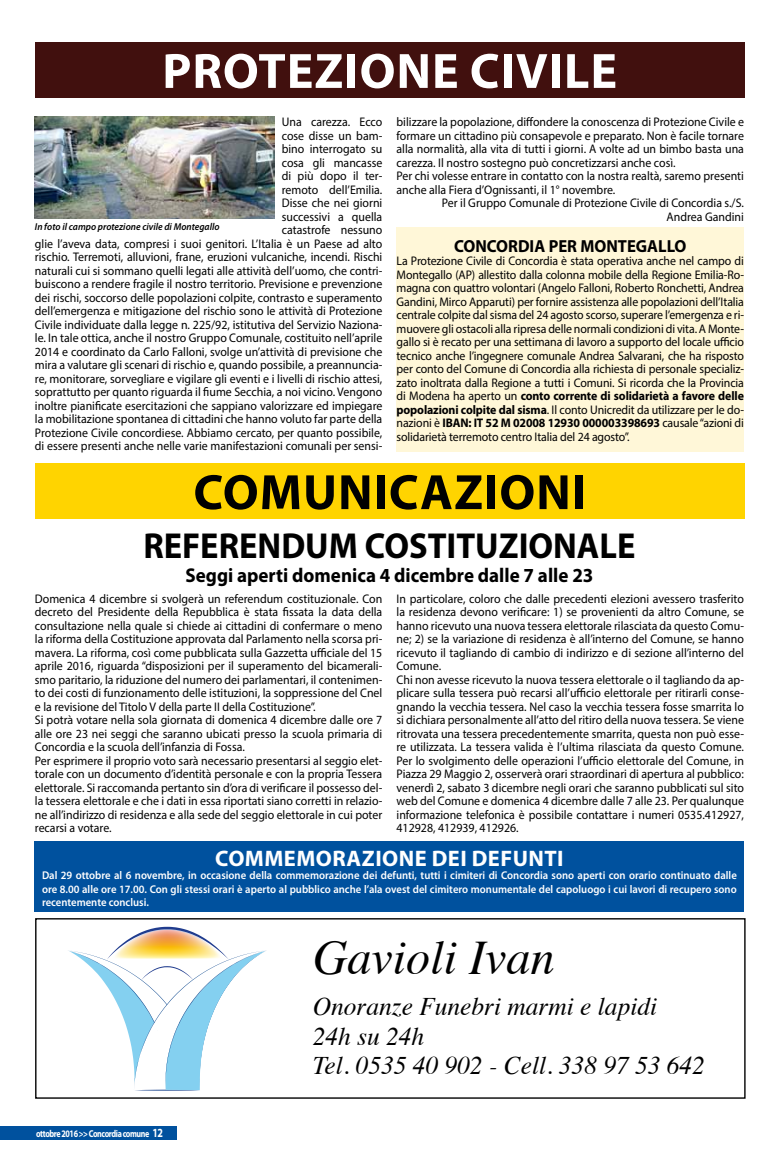
<style>
.page{position:relative;width:780px;height:1152px;background:#fff}
.page>*{position:absolute;margin:0;border:0;box-sizing:border-box;transform-origin:0 0}
.t1{font:700 50px "Myriad Pro";letter-spacing:.02em;color:#fff}
.t2{font:700 50px "Myriad Pro";letter-spacing:.02em;color:#000}
.t3{font:italic 48.12px "Times";color:#000}
.t4{font:700 36.25px "Myriad Pro";color:#000;scale:.95 1}
.t5{font:italic 25.38px/29.8px "Times";color:#000}
.t6{font:700 22.5px "Myriad Pro";color:#fff}
.t7{font:700 20px "Myriad Pro";color:#000;scale:.95 1}
.t8{font:700 17.5px "Myriad Pro";color:#000;scale:.95 1}
.t9{font:12.5px/13.5px "Myriad Pro";color:#000;scale:.95 1}
.t10{font:600 11.25px/13.5px "Myriad Pro";color:#fff;text-align:justify;scale:.95 1}
.t11{font:italic 600 10px "Myriad Pro";color:#000;scale:.95 1}
.t12{font:700 10px "Myriad Pro";letter-spacing:-.05em;color:#fff;scale:.8 1}
.s1{font-weight:700}
.s2{font-size:12.5px}
</style>
<div class="page">
<div style="left:0;top:1126px;width:176px;height:13px;background:#00519e"></div>
<div style="left:396px;top:227px;width:348px;height:225px;background:#fff7d8"></div>
<div style="left:35px;top:918px;width:710px;height:180px;border:1px solid #000"></div>
<svg style="left:68px;top:926px;width:198px;height:164px"></svg>
<div style="left:35px;top:43px;width:709px;height:55px;background:#41100e"></div>
<div style="left:35px;top:464px;width:709px;height:55px;background:#ffd400"></div>
<img style="left:35px;top:117px;width:239px;height:101px">
<div style="left:35px;top:840px;width:709px;height:71px;background:#00519e"></div>
<h1 class="t1" style="left:162px;top:43px;width:456px">PROTEZIONE CIVILE</h1>
<p class="t9" style="left:35px;top:115px;width:367px;text-align:right">Una carezza. Ecco<br>cose disse un bam-<br>bino interrogato su<br>cosa gli mancasse<br>di più dopo il ter-<br>remoto dell’Emilia.<br>Disse che nei giorni<br>successivi a quella<br>catastrofe nessuno<br>glie l’aveva data, compresi i suoi genitori. L’Italia è un Paese ad alto rischio. Terremoti, alluvioni, frane, eruzioni vulcaniche, incendi. Rischi naturali cui si sommano quelli legati alle attività dell’uomo, che contri&shy;buiscono a rendere fragile il nostro territorio. Previsione e prevenzione dei rischi, soccorso delle popolazioni colpite, contrasto e superamento dell’emergenza e mitigazione del rischio sono le attività di Protezione Civile individuate dalla legge n. 225/92, istitutiva del Servizio Naziona&shy;le. In tale ottica, anche il nostro Gruppo Comunale, costituito nell’aprile 2014 e coordinato da Carlo Falloni, svolge un’attività di previsione che mira a valutare gli scenari di rischio e, quando possibile, a preannuncia&shy;re, monitorare, sorvegliare e vigilare gli eventi e i livelli di rischio attesi, soprattutto per quanto riguarda il fiume Secchia, a noi vicino. Vengono inoltre pianificate esercitazioni che sappiano valorizzare ed impiegare la mobilitazione spontanea di cittadini che hanno voluto far parte della Protezione Civile concordiese. Abbiamo cercato, per quanto possibile, di essere presenti anche nelle varie manifestazioni comunali per sensi-</p>
<p class="t11" style="left:35px;top:221px;width:196px">In foto il campo protezione civile di Montegallo</p>
<p class="t9" style="left:396px;top:115px;width:367px">bilizzare la popolazione, diffondere la conoscenza di Protezione Civile e formare un cittadino più consapevole e preparato. Non è facile tornare alla normalità, alla vita di tutti i giorni. A volte ad un bimbo basta una carezza. Il nostro sostegno può concretizzarsi anche così.<br>Per chi volesse entrare in contatto con la nostra realtà, saremo presenti anche alla Fiera d’Ognissanti, il 1° novembre.</p>
<p class="t9" style="left:442px;top:196px;width:319px;text-align:right">Per il Gruppo Comunale di Protezione Civile di Concordia s./S.<br>Andrea Gandini</p>
<h3 class="t8" style="left:454px;top:236px;width:246px">CONCORDIA PER MONTEGALLO</h3>
<p class="t9" style="left:396px;top:254px;width:367px;text-align:justify">La Protezione Civile di Concordia è stata operativa anche nel campo di Montegallo (AP) allestito dalla colonna mobile della Regione Emilia-Ro&shy;magna con quattro volontari (Angelo Falloni, Roberto Ronchetti, Andrea Gandini, Mirco Apparuti) per fornire assistenza alle popolazioni dell’Italia centrale colpite dal sisma del 24 agosto scorso, superare l’emergenza e ri&shy;muovere gli ostacoli alla ripresa delle normali condizioni di vita. A Monte&shy;gallo si è recato per una settimana di lavoro a supporto del locale ufficio tecnico anche l’ingegnere comunale Andrea Salvarani, che ha risposto per conto del Comune di Concordia alla richiesta di personale specializ&shy;zato inoltrata dalla Regione a tutti i Comuni. Si ricorda che la Provincia di Modena ha aperto un <span class="s1">conto corrente di solidarietà a favore delle popolazioni colpite dal sisma</span>. Il conto Unicredit da utilizzare per le do&shy;nazioni è <span class="s1">IBAN: IT 52 M 02008 12930 000003398693</span> causale “azioni di solidarietà terremoto centro Italia del 24 agosto”.</p>
<h1 class="t2" style="left:193px;top:464px;width:288px">COMUNICAzioni</h1>
<h3 class="t4" style="left:143px;top:525px;width:519px">REFERENDUM COSTITUZIONALE</h3>
<h3 class="t7" style="left:185px;top:564px;width:431px">Seggi aperti domenica 4 dicembre dalle 7 alle 23</h3>
<p class="t9" style="left:396px;top:592px;width:367px">In particolare, coloro che dalle precedenti elezioni avessero trasferito la residenza devono verificare: 1) se provenienti da altro Comune, se hanno ricevuto una nuova tessera elettorale rilasciata da questo Comu&shy;ne; 2) se la variazione di residenza è all’interno del Comune, se hanno ricevuto il tagliando di cambio di indirizzo e di sezione all’interno del Comune.<br>Chi non avesse ricevuto la nuova tessera elettorale o il tagliando da ap&shy;plicare sulla tessera può recarsi all’ufficio elettorale per ritirarli conse&shy;gnando la vecchia tessera. Nel caso la vecchia tessera fosse smarrita lo si dichiara personalmente all’atto del ritiro della nuova tessera. Se viene ritrovata una tessera precedentemente smarrita, questa non può esse&shy;re utilizzata. La tessera valida è l’ultima rilasciata da questo Comune.<br>Per lo svolgimento delle operazioni l’ufficio elettorale del Comune, in Piazza 29 Maggio 2, osserverà orari straordinari di apertura al pubblico: venerdì 2, sabato 3 dicembre negli orari che saranno pubblicati sul sito web del Comune e domenica 4 dicembre dalle 7 alle 23. Per qualunque informazione telefonica è possibile contattare i numeri 0535.412927, 412928, 412939, 412926.</p>
<h3 class="t6" style="left:215px;top:845px;width:30px">Commemorazione</h3>
<h3 class="t6" style="left:432px;top:845px;width:12px">dei</h3>
<h3 class="t6" style="left:472px;top:845px;width:14px">defunti</h3>
<p class="t10" style="left:42px;top:869px;width:733px">Dal 29 ottobre al 6 novembre, in occasione della commemorazione dei defunti, tutti i cimiteri di Concordia sono aperti con orario continuato dalle ore 8.00 alle ore 17.00. Con gli stessi orari è aperto al pubblico anche l’ala ovest del cimitero monumentale del capoluogo i cui lavori di recupero sono recentemente conclusi.</p>
<p class="t9" style="left:35px;top:592px;width:367px">Domenica 4 dicembre si svolgerà un referendum costituzionale. Con decreto del Presidente della Repubblica è stata fissata la data della consultazione nella quale si chiede ai cittadini di confermare o meno la riforma della Costituzione approvata dal Parlamento nella scorsa pri&shy;mavera. La riforma, così come pubblicata sulla Gazzetta ufficiale del 15 aprile 2016, riguarda “disposizioni per il superamento del bicamerali&shy;smo paritario, la riduzione del numero dei parlamentari, il contenimen&shy;to dei costi di funzionamento delle istituzioni, la soppressione del Cnel e la revisione del Titolo V della parte II della Costituzione”.<br>Si potrà votare nella sola giornata di domenica 4 dicembre dalle ore 7 alle ore 23 nei seggi che saranno ubicati presso la scuola primaria di Concordia e la scuola dell’infanzia di Fossa.<br>Per esprimere il proprio voto sarà necessario presentarsi al seggio elet&shy;torale con un documento d’identità personale e con la propria Tessera elettorale. Si raccomanda pertanto sin d’ora di verificare il possesso del&shy;la tessera elettorale e che i dati in essa riportati siano corretti in relazio&shy;ne all’indirizzo di residenza e alla sede del seggio elettorale in cui poter recarsi a votare.</p>
<p class="t12" style="left:36px;top:1127px;width:160px">ottobre 2016 &gt;&gt; Concordia comune <span class="s2">12</span></p>
<h2 class="t3" style="left:313px;top:916px;width:243px">Gavioli Ivan</h2>
<h3 class="t5" style="left:313px;top:989px;width:394px">Onoranze Funebri marmi e lapidi<br>24h su 24h<br>Tel. 0535 40 902 - Cell. 338 97 53 642</h3>
</div>
